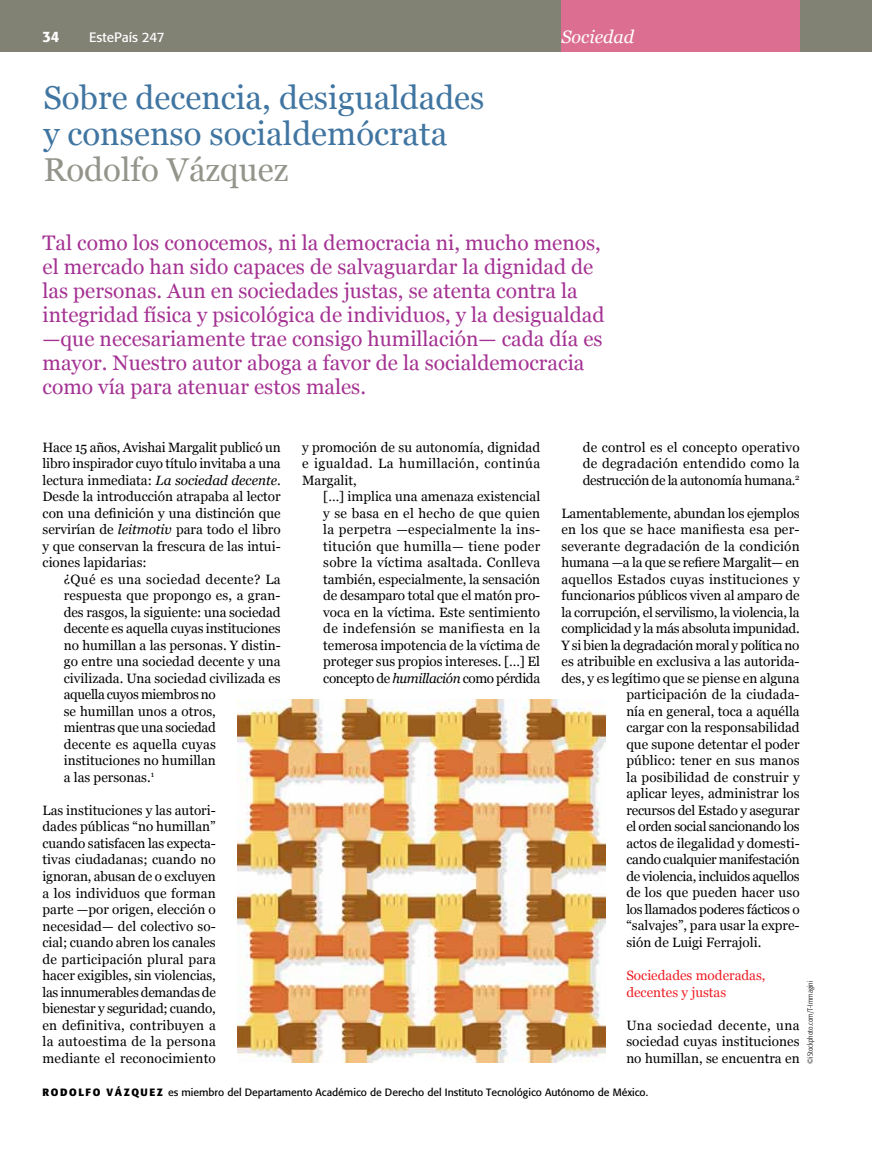
<style>
.page{position:relative;width:872px;height:1149px;background:#fff}
.page>*{position:absolute;margin:0;border:0;box-sizing:border-box;transform-origin:0 0}
.t1{font:33px/36px "Georgia";color:#4075a1}
.t2{font:33px "Georgia";color:#94948b}
.t3{font:21px/24px "Georgia";color:#a43293}
.t4{font:italic 18px "Georgia";color:#fff}
.t5{font:500 15px "Formata";color:#fff}
.t6{font:13.5px/16.5px "Georgia";color:#000;text-align:justify}
.t7{font:13.5px "Georgia";letter-spacing:-.02em;color:#000}
.t8{font:13.5px "Georgia";letter-spacing:-.025em;color:#000}
.t9{font:13.5px/16.5px "Georgia";color:#ed1d24}
.t10{font:13.5px "Georgia";letter-spacing:.02em;color:#000}
.t11{font:13.5px "Formata";color:#fff}
.t12{font:10.5px "Formata";color:#000}
.t13{font:300 condensed 7.5px "Formata";letter-spacing:.01em;color:#000}
.s1{font-style:italic}
.s2{font-weight:700}
</style>
<div class="page">
<div style="left:0;top:0;width:872px;height:51px;background:#818174"></div>
<div style="left:561px;top:0;width:238px;height:51px;background:#dc6e92"></div>
<img style="left:237px;top:699px;width:368px;height:363px">
<p class="t5" style="left:43px;top:28px;width:19px">34</p>
<p class="t11" style="left:89px;top:29px;width:77px">EstePaís 247</p>
<h3 class="t4" style="left:561px;top:25px;width:74px">Sociedad</h3>
<h1 class="t1" style="left:43px;top:80px;width:443px">Sobre decencia, desigualdades y consenso socialdemócrata</h1>
<h1 class="t2" style="left:43px;top:150px;width:246px">Rodolfo Vázquez</h1>
<p class="t3" style="left:43px;top:231px;width:563px">Tal como los conocemos, ni la democracia ni, mucho menos, el mercado han sido capaces de salvaguardar la dignidad de las personas. Aun en sociedades justas, se atenta contra la integridad física y psicológica de individuos, y la desigualdad —que necesariamente trae consigo humillación— cada día es mayor. Nuestro autor aboga a favor de la socialdemocracia como vía para atenuar estos males.</p>
<p class="t6" style="left:43px;top:439px;width:240px">Hace 15 años, Avishai Margalit publicó un libro inspirador cuyo título invitaba a una lectura inmediata: <span class="s1">La sociedad decente</span>.<br>Desde la introducción atrapaba al lector con una definición y una distinción que servirían de <span class="s1">leitmotiv</span> para todo el libro y que conservan la frescura de las intui&shy;ciones lapidarias:</p>
<p class="t6" style="left:64px;top:571px;width:218px;text-align:left">¿Qué es una sociedad decente? La respuesta que propongo es, a gran&shy;des rasgos, la siguiente: una sociedad decente es aquella cuyas instituciones no humillan a las personas. Y distin&shy;go entre una sociedad decente y una civilizada. Una sociedad civilizada es aquella cuyos miembros no<br>se humillan unos a otros,<br>mientras que una sociedad<br>decente es aquella cuyas instituciones no humillan<br>a las personas.<sup>1</sup></p>
<p class="t6" style="left:43px;top:802px;width:175px">Las instituciones y las autori&shy;dades públicas “no humillan” cuando satisfacen las expecta&shy;tivas ciudadanas; cuando no ignoran, abusan de o excluyen a los individuos que forman parte —por origen, elección o necesidad— del colectivo so&shy;cial; cuando abren los canales de participación plural para hacer exigibles, sin violencias, las innumerables demandas de bienestar y seguridad; cuando, en definitiva, contribuyen a la autoestima de la persona mediante el reconocimiento</p>
<p class="t6" style="left:302px;top:439px;width:240px">y promoción de su autonomía, dignidad e igualdad. La humillación, continúa Margalit,</p>
<p class="t6" style="left:323px;top:488px;width:218px">[…] implica una amenaza existencial y se basa en el hecho de que quien la perpetra —especialmente la ins&shy;titución que humilla— tiene poder sobre la víctima asaltada. Conlleva también, especialmente, la sensación de desamparo total que el matón pro&shy;voca en la víctima. Este sentimiento de indefensión se manifiesta en la temerosa impotencia de la víctima de proteger sus propios intereses. […] El concepto de <span class="s1">humillación</span> como pérdida</p>
<p class="t6" style="left:583px;top:439px;width:218px">de control es el concepto operativo de degradación entendido como la destrucción de la autonomía humana.<sup>2</sup></p>
<p class="t6" style="left:561px;top:505px;width:240px">Lamentablemente, abundan los ejemplos</p>
<p class="t10" style="left:561px;top:521px;width:240px">en los que se hace manifiesta esa per-</p>
<p class="t6" style="left:561px;top:538px;width:240px">severante degradación de la condición</p>
<p class="t7" style="left:561px;top:554px;width:240px">humana —a la que se refiere Margalit— en</p>
<p class="t6" style="left:561px;top:571px;width:240px">aquellos Estados cuyas instituciones y</p>
<p class="t6" style="left:561px;top:587px;width:239px">funcionarios públicos viven al amparo de</p>
<p class="t7" style="left:561px;top:603px;width:240px">la corrupción, el servilismo, la violencia, la</p>
<p class="t7" style="left:561px;top:620px;width:240px">complicidad y la más absoluta impunidad.</p>
<p class="t8" style="left:561px;top:636px;width:239px">Y si bien la degradación moral y política no</p>
<p class="t6" style="left:561px;top:653px;width:240px">es atribuible en exclusiva a las autorida-</p>
<p class="t6" style="left:561px;top:670px;width:240px">des, y es legítimo que se piense en alguna</p>
<p class="t6" style="left:626px;top:686px;width:175px">participación de la ciudada-</p>
<p class="t6" style="left:626px;top:703px;width:175px">nía en general, toca a aquélla</p>
<p class="t6" style="left:626px;top:719px;width:175px">cargar con la responsabilidad</p>
<p class="t6" style="left:626px;top:736px;width:175px">que supone detentar el poder</p>
<p class="t6" style="left:626px;top:752px;width:175px">público: tener en sus manos</p>
<p class="t6" style="left:626px;top:769px;width:175px">la posibilidad de construir y</p>
<p class="t6" style="left:626px;top:785px;width:175px">aplicar leyes, administrar los</p>
<p class="t6" style="left:626px;top:802px;width:175px">recursos del Estado y asegurar</p>
<p class="t8" style="left:626px;top:818px;width:175px">el orden social sancionando los</p>
<p class="t6" style="left:626px;top:835px;width:175px">actos de ilegalidad y domesti-</p>
<p class="t7" style="left:626px;top:851px;width:175px">cando cualquier manifestación</p>
<p class="t8" style="left:626px;top:867px;width:175px">de violencia, incluidos aquellos</p>
<p class="t6" style="left:626px;top:884px;width:175px">de los que pueden hacer uso</p>
<p class="t7" style="left:626px;top:900px;width:175px">los llamados poderes fácticos o</p>
<p class="t6" style="left:626px;top:917px;width:175px">“salvajes”, para usar la expre-</p>
<p class="t6" style="left:626px;top:934px;width:136px">sión de Luigi Ferrajoli.</p>
<p class="t9" style="left:626px;top:967px;width:141px">Sociedades moderadas, decentes y justas</p>
<p class="t6" style="left:626px;top:1016px;width:175px">Una sociedad decente, una sociedad cuyas instituciones no humillan, se encuentra en</p>
<p class="t13" style="left:806px;top:1063px;width:85px;rotate:-90deg">©iStockphoto.com/T-Immagini</p>
<p class="t12" style="left:43px;top:1085px;width:607px"><span class="s2">RODOLFO VÁZQUEZ</span> es miembro del Departamento Académico de Derecho del Instituto Tecnológico Autónomo de México.</p>
</div>
